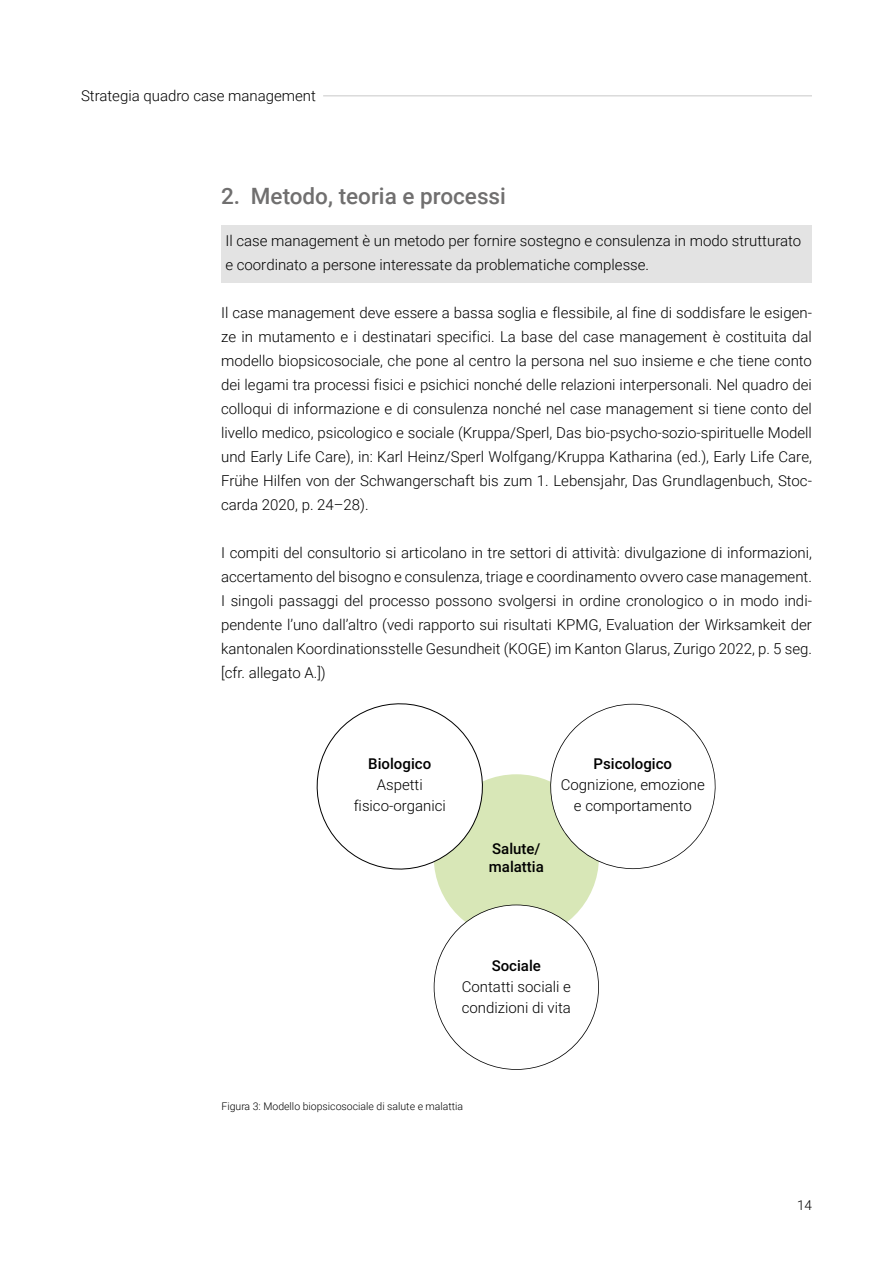
<style>
.page{position:relative;width:893px;height:1263px;background:#fff}
.page>*{position:absolute;margin:0;border:0;box-sizing:border-box;transform-origin:0 0}
.t1{font:500 22.5px "Roboto";color:#706f6f}
.t2{font:300 15px/24px "Roboto";color:#000}
.t3{font:500 15px/18px "Roboto";color:#000}
.t4{font:300 13.5px "Roboto";color:#000}
.t5{font:300 10.5px "Roboto";color:#000}
</style>
<div class="page">
<hr style="left:323px;top:95px;width:489px;height:2px;background:#dadada">
<div style="left:221px;top:225px;width:591px;height:58px;background:#e3e3e3"></div>
<div style="left:434px;top:774px;width:165px;height:165px;background:#d8e7b7;border-radius:50%"></div>
<svg style="left:316px;top:703px;width:178px;height:178px"></svg>
<svg style="left:434px;top:904px;width:165px;height:166px"></svg>
<svg style="left:539px;top:704px;width:176px;height:165px"></svg>
<p class="t2" style="left:81px;top:83px;width:236px">Strategia quadro case management</p>
<h1 class="t1" style="left:221px;top:181px;width:286px">2. Metodo, teoria e processi</h1>
<p class="t2" style="left:225px;top:228px;width:577px">Il case management è un metodo per fornire sostegno e consulenza in modo strutturato e coordinato a persone interessate da problematiche complesse.</p>
<p class="t2" style="left:221px;top:300px;width:592px;text-align:justify">Il case management deve essere a bassa soglia e flessibile, al fine di soddisfare le esigen&shy;ze in mutamento e i destinatari specifici. La base del case management è costituita dal modello biopsicosociale, che pone al centro la persona nel suo insieme e che tiene conto dei legami tra processi fisici e psichici nonché delle relazioni interpersonali. Nel quadro dei colloqui di informazione e di consulenza nonché nel case management si tiene conto del livello medico, psicologico e sociale (Kruppa/Sperl, Das bio-psycho-sozio-spirituelle Modell und Early Life Care), in: Karl Heinz/Sperl Wolfgang/Kruppa Katharina (ed.), Early Life Care, Frühe Hilfen von der Schwangerschaft bis zum 1. Lebensjahr, Das Grundlagenbuch, Stoc&shy;carda 2020, p. 24–28).</p>
<p class="t2" style="left:221px;top:540px;width:592px;text-align:justify">I compiti del consultorio si articolano in tre settori di attività: divulgazione di informazioni, accertamento del bisogno e consulenza, triage e coordinamento ovvero case management.<br>I singoli passaggi del processo possono svolgersi in ordine cronologico o in modo indi&shy;pendente lʼuno dallʼaltro (vedi rapporto sui risultati KPMG, Evaluation der Wirksamkeit der kantonalen Koordinationsstelle Gesundheit (KOGE) im Kanton Glarus, Zurigo 2022, p. 5 seg. [cfr. allegato A.])</p>
<p class="t3" style="left:368px;top:755px;width:64px">Biologico</p>
<p class="t2" style="left:354px;top:775px;width:94px;line-height:21px;text-align:center">Aspetti fisico-organici</p>
<p class="t3" style="left:489px;top:840px;width:57px">Salute/ malattia</p>
<p class="t3" style="left:594px;top:755px;width:80px">Psicologico</p>
<p class="t2" style="left:561px;top:775px;width:146px;line-height:21px;text-align:center">Cognizione, emozione e comportamento</p>
<p class="t3" style="left:492px;top:958px;width:51px">Sociale</p>
<p class="t2" style="left:462px;top:978px;width:111px;line-height:21px">Contatti sociali e condizioni di vita</p>
<p class="t5" style="left:221px;top:1099px;width:243px">Figura 3: Modello biopsicosociale di salute e malattia</p>
<p class="t4" style="left:797px;top:1196px;width:16px">14</p>
</div>
